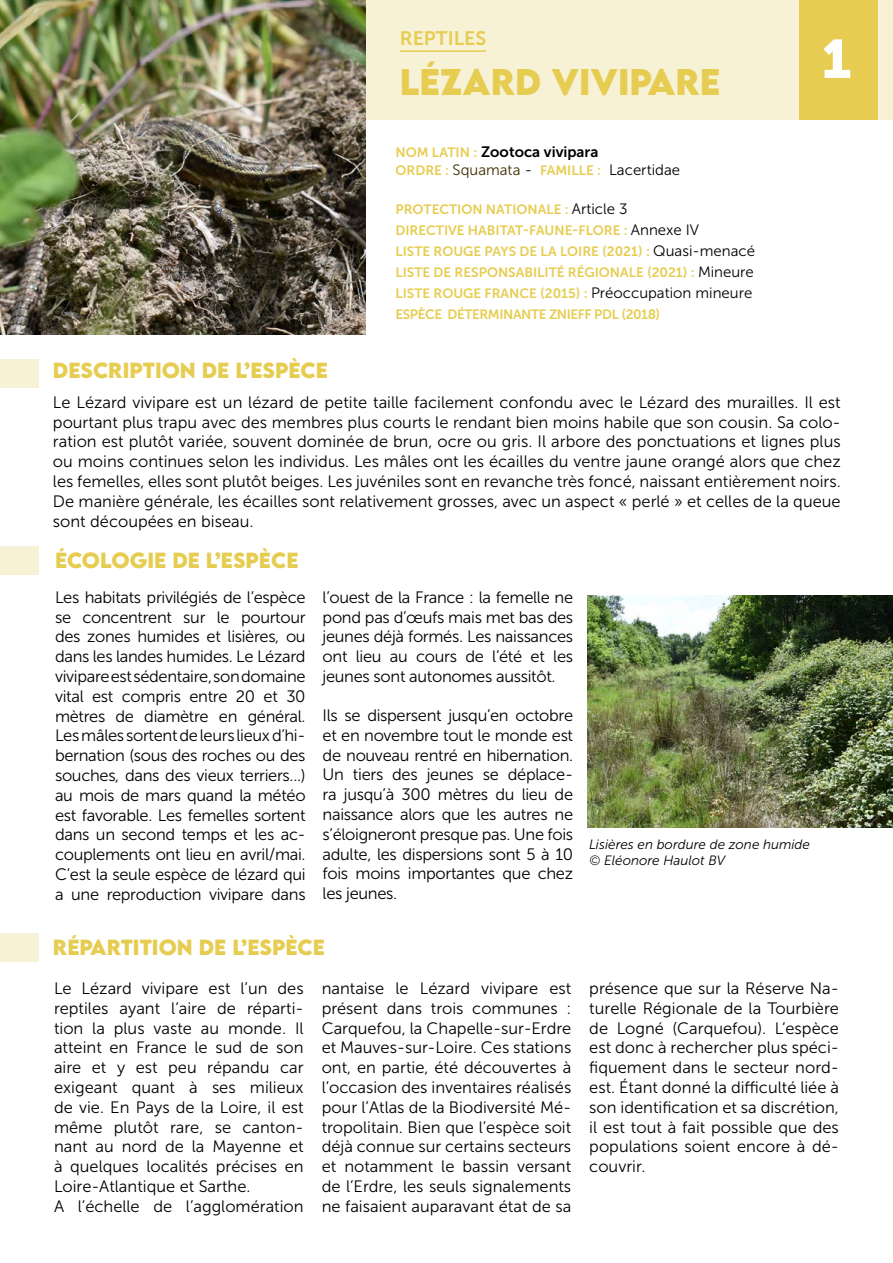
<style>
.page{position:relative;width:893px;height:1263px;background:#fff}
.page>*{position:absolute;margin:0;border:0;box-sizing:border-box;transform-origin:0 0}
.t1{font:54px "Museo Sans 900";color:#fff}
.t2{font:700 33px "LEMONMILK";color:#e6cd51}
.t3{font:700 19.5px "LEMONMILK";color:#e6cd51}
.t4{font:19.5px "Museo Sans 700";color:#e6cd51}
.t5{font:16.5px/19.8px "Museo Sans 300";color:#000;text-align:justify}
.t6{font:15px "Museo Sans 700";color:#000}
.t7{font:13.5px/21px "Museo Sans 700";color:#e6cd51}
.t8{font:italic 13.5px/16.2px "Museo Sans 300";color:#000}
.s1{font-size:13.5px;color:#e6cd51}
.s2{font-family:"Museo Sans 300";font-size:15px;color:#403001}
.s3{font-family:"Museo Sans 300";font-size:15px;color:#000}
.s4{font-family:"Museo Sans 100"}
</style>
<div class="page">
<div style="left:255px;top:0;width:638px;height:119px;background:#f7f1d6"></div>
<div style="left:0;top:547px;width:38px;height:28px;background:#f7f1d6"></div>
<div style="left:0;top:934px;width:38px;height:28px;background:#f7f1d6"></div>
<div style="left:0;top:359px;width:38px;height:29px;background:#f7f1d6"></div>
<img style="left:588px;top:595px;width:305px;height:233px">
<img style="left:0;top:0;width:366px;height:335px">
<div style="left:799px;top:0;width:79px;height:119px;background:#e6cd51"></div>
<hr style="left:400px;top:50px;width:86px;height:2px;background:#e6cd51">
<p class="t3" style="left:53px;top:357px;width:277px">DESCRIPTION DE L’ESPÈCE</p>
<p class="t4" style="left:400px;top:28px;width:88px">REPTILES</p>
<h2 class="t2" style="left:400px;top:59px;width:322px">LÉZARD VIVIPARE</h2>
<p class="t6" style="left:395px;top:144px;width:205px"><span class="s1">NOM LATIN :</span> Zootoca vivipara</p>
<p class="t7" style="left:395px;top:160px;width:286px">ORDRE : <span class="s2">Squamata</span> <span class="s3">-</span> FAMILLE : <span class="s3">Lacertidae</span></p>
<p class="t7" style="left:395px;top:199px;width:361px">PROTECTION NATIONALE : <span class="s3">Article 3<br></span>DIRECTIVE HABITAT-FAUNE-FLORE : <span class="s3">Annexe IV<br></span>LISTE ROUGE PAYS DE LA LOIRE (2021) : <span class="s3">Quasi-menacé </span>LISTE DE RESPONSABILITÉ RÉGIONALE (2021) : <span class="s3">Mineure </span>LISTE ROUGE FRANCE (2015) : <span class="s3">Préoccupation mineure </span>ESPÈCE DÉTERMINANTE ZNIEFF PDL (2018)</p>
<h1 class="t1" style="left:821px;top:28px;width:31px">1</h1>
<p class="t5" style="left:53px;top:392px;width:789px">Le Lézard vivipare est un lézard de petite taille facilement confondu avec le Lézard des murailles. Il est pourtant plus trapu avec des membres plus courts le rendant bien moins habile que son cousin. Sa colo&shy;ration est plutôt variée, souvent dominée de brun, ocre ou gris. Il arbore des ponctuations et lignes plus ou moins continues selon les individus. Les mâles ont les écailles du ventre jaune orangé alors que chez les femelles, elles sont plutôt beiges. Les juvéniles sont en revanche très foncé, naissant entièrement noirs.<br>De manière générale, les écailles sont relativement grosses, avec un aspect « perlé » et celles de la queue sont découpées en biseau.</p>
<p class="t3" style="left:55px;top:547px;width:245px">ÉCOLOGIE DE L’ESPÈCE</p>
<p class="t5" style="left:55px;top:587px;width:252px">Les habitats privilégiés de l’espèce se concentrent sur le pourtour des zones humides et lisières, ou dans les landes humides. Le Lézard vivipare est sédentaire, son domaine vital est compris entre 20 et 30 mètres de diamètre en général.<br>Les mâles sortent de leurs lieux d’hi&shy;bernation (sous des roches ou des souches, dans des vieux terriers...) au mois de mars quand la météo est favorable. Les femelles sortent dans un second temps et les ac&shy;couplements ont lieu en avril/mai.<br>C’est la seule espèce de lézard qui a une reproduction vivipare dans</p>
<p class="t5" style="left:323px;top:587px;width:252px">l’ouest de la France : la femelle ne pond pas d’œufs mais met bas des jeunes déjà formés. Les naissances ont lieu au cours de l’été et les jeunes sont autonomes aussitôt.</p>
<p class="t5" style="left:323px;top:705px;width:252px">Ils se dispersent jusqu’en octobre et en novembre tout le monde est de nouveau rentré en hibernation.<br>Un tiers des jeunes se déplace&shy;ra jusqu’à 300 mètres du lieu de naissance alors que les autres ne s’éloigneront presque pas. Une fois adulte, les dispersions sont 5 à 10 fois moins importantes que chez les jeunes.</p>
<p class="t8" style="left:589px;top:836px;width:222px">Lisières en bordure de zone humide <span class="s4">©</span> Eléonore Haulot BV</p>
<p class="t3" style="left:53px;top:934px;width:274px">RÉPARTITION DE L’ESPÈCE</p>
<p class="t5" style="left:54px;top:978px;width:251px;text-align:left">Le Lézard vivipare est l’un des reptiles ayant l’aire de réparti&shy;tion la plus vaste au monde. Il atteint en France le sud de son aire et y est peu répandu car exigeant quant à ses milieux de vie. En Pays de la Loire, il est même plutôt rare, se canton&shy;nant au nord de la Mayenne et à quelques localités précises en<br>Loire-Atlantique et Sarthe.<br>A l’échelle de l’agglomération</p>
<p class="t5" style="left:322px;top:978px;width:251px">nantaise le Lézard vivipare est présent dans trois communes :<br>Carquefou, la Chapelle-sur-Erdre et Mauves-sur-Loire. Ces stations ont, en partie, été découvertes à l’occasion des inventaires réalisés pour l’Atlas de la Biodiversité Mé&shy;tropolitain. Bien que l’espèce soit déjà connue sur certains secteurs et notamment le bassin versant de l’Erdre, les seuls signalements ne faisaient auparavant état de sa</p>
<p class="t5" style="left:589px;top:978px;width:251px">présence que sur la Réserve Na&shy;turelle Régionale de la Tourbière de Logné (Carquefou). L’espèce est donc à rechercher plus spéci&shy;fiquement dans le secteur nord&shy;est. Étant donné la difficulté liée à son identification et sa discrétion, il est tout à fait possible que des populations soient encore à dé&shy;couvrir.</p>
</div>
